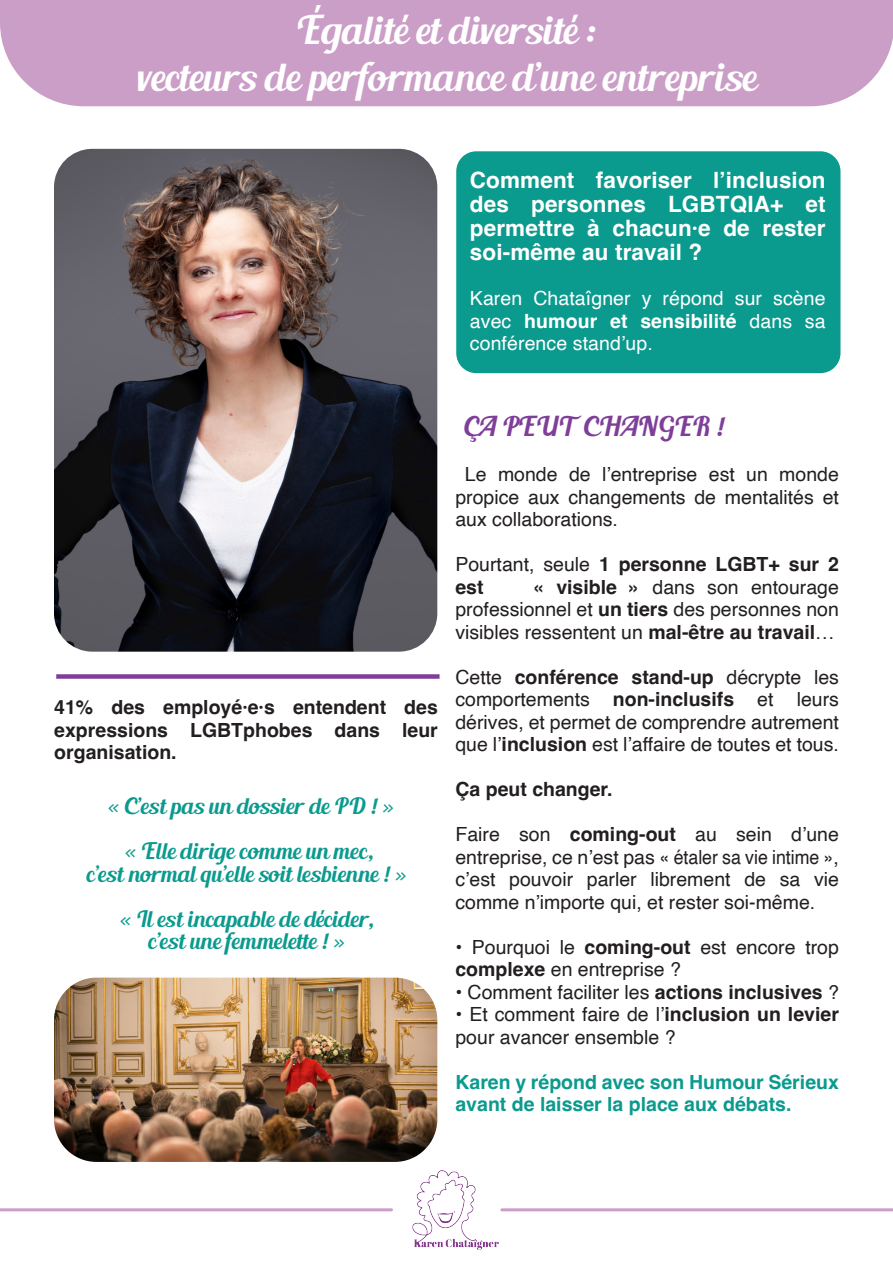
<style>
.page{position:relative;width:893px;height:1263px;background:#fff}
.page>*{position:absolute;margin:0;border:0;box-sizing:border-box;transform-origin:0 0}
.t1{font:39px/46.8px "Blenda Script";color:#fff;text-align:center}
.t2{font:27px "Blenda Script";color:#7f3f98}
.t3{font:22.5px/45px "Blenda Script";color:#0b9a8e;text-align:center}
.t4{font:700 22.5px/24px "Helvetica";letter-spacing:.005em;color:#fff;text-align:justify}
.t5{font:19.5px/22.5px "Helvetica";color:#231f20;text-align:justify}
.t6{font:700 19.5px/22.5px "Helvetica";color:#231f20}
.t7{font:19.5px/22.5px "Helvetica";letter-spacing:.005em;color:#fff;text-align:justify}
.t8{font:700 19.5px/22.5px "Helvetica";color:#0a9a8e}
.s1{font-weight:700}
.s2{font-weight:400}
</style>
<div class="page">
<img style="left:413px;top:1170px;width:85px;height:79px">
<hr style="left:0;top:1208px;width:392px;height:3px;background:#cb9ec8">
<hr style="left:502px;top:1208px;width:391px;height:3px;background:#cb9ec8">
<div style="left:0;top:0;width:893px;height:106px;background:#cb9ec8"></div>
<div style="left:456px;top:151px;width:384px;height:222px;background:#0b9a8e;border-radius:20px"></div>
<img style="left:54px;top:978px;width:383px;height:184px;border-radius:43px">
<div style="left:56px;top:674px;width:384px;height:5px;background:#7f3f98"></div>
<img style="left:54px;top:149px;width:383px;height:503px;border-radius:38px">
<h1 class="t1" style="left:137px;top:12px;width:621px">Égalité et diversité :<br>vecteurs de performance d’une entreprise</h1>
<p class="t4" style="left:470px;top:170px;width:357px">Comment favoriser l’inclusion des personnes LGBTQIA+ et permettre à chacun·e de rester soi-même au travail ?</p>
<p class="t7" style="left:470px;top:288px;width:357px">Karen Chataîgner y répond sur scène avec <span class="s1">humour et sensibilité</span> dans sa conférence stand’up.</p>
<p class="t6" style="left:54px;top:697px;width:385px;text-align:justify">41% des employé·e·s entendent des expressions LGBTphobes dans leur organisation.</p>
<p class="t3" style="left:107px;top:786px;width:288px">« C’est pas un dossier de PD ! » « Elle dirige comme un mec,</p>
<p class="t3" style="left:86px;top:854px;width:322px">c’est normal qu’elle soit lesbienne ! » « Il est incapable de décider,</p>
<p class="t3" style="left:148px;top:921px;width:199px">c’est une femmelette ! »</p>
<h2 class="t2" style="left:464px;top:417px;width:262px">ÇA PEUT CHANGER !</h2>
<p class="t5" style="left:455px;top:464px;width:385px;text-indent:9px">Le monde de l’entreprise est un monde propice aux changements de mentalités et aux collaborations.</p>
<p class="t6" style="left:455px;top:554px;width:385px"><span class="s2">Pourtant, seule</span> 1 personne LGBT+ sur 2 est</p>
<p class="t5" style="left:455px;top:577px;width:385px;text-indent:78px"><span class="s1">« visible »</span> dans son entourage professionnel et <span class="s1">un tiers</span> des personnes non visibles ressentent un <span class="s1">mal-être au travail</span>…</p>
<p class="t5" style="left:455px;top:667px;width:385px">Cette <span class="s1">conférence stand-up</span> décrypte les comportements <span class="s1">non-inclusifs</span> et leurs dérives, et permet de comprendre autrement que l’<span class="s1">inclusion</span> est l’affaire de toutes et tous.</p>
<p class="t6" style="left:455px;top:779px;width:159px">Ça peut changer.</p>
<p class="t5" style="left:455px;top:824px;width:385px">Faire son <span class="s1">coming-out</span> au sein d’une entreprise, ce n’est pas « étaler sa vie intime », c’est pouvoir parler librement de sa vie comme n’importe qui, et rester soi-même.</p>
<p class="t5" style="left:455px;top:937px;width:385px">• Pourquoi le <span class="s1">coming-out</span> est encore trop <span class="s1">complexe</span> en entreprise ?</p>
<p class="t5" style="left:455px;top:982px;width:385px">• Comment faciliter les <span class="s1">actions inclusives</span> ?</p>
<p class="t5" style="left:455px;top:1004px;width:385px">• Et comment faire de l’<span class="s1">inclusion un levier </span>pour avancer ensemble ?</p>
<p class="t8" style="left:455px;top:1072px;width:385px">Karen y répond avec son Humour Sérieux avant de laisser la place aux débats.</p>
</div>
